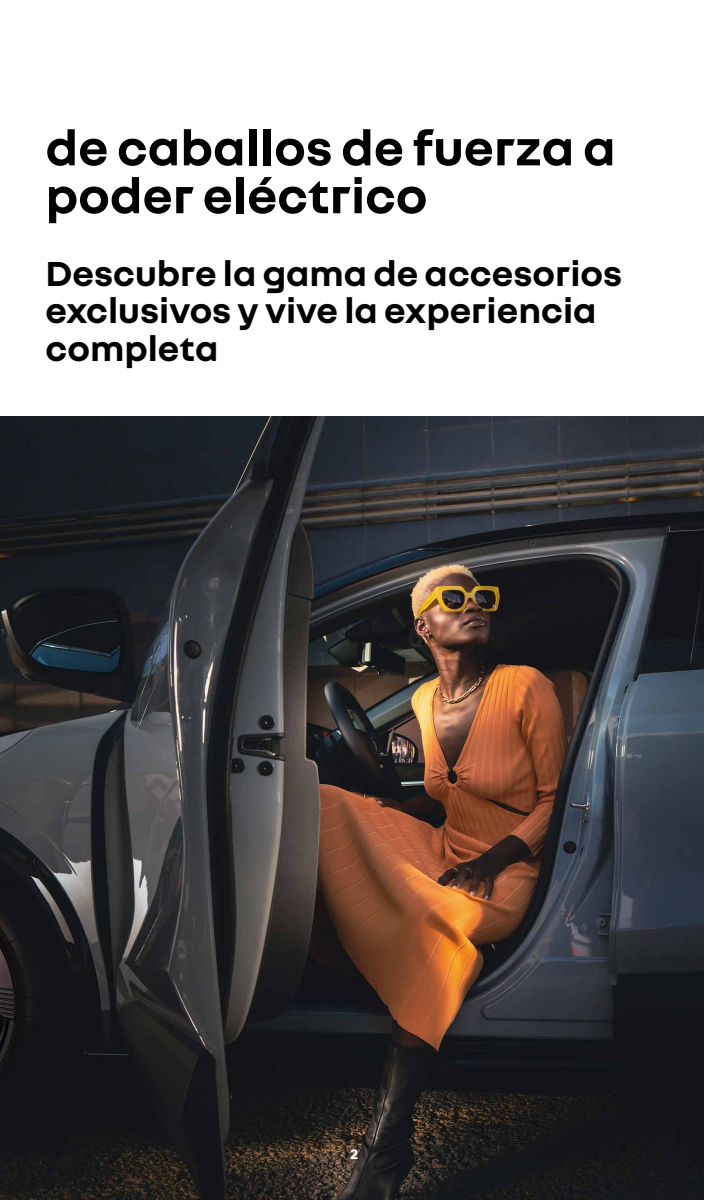
<style>
.page{position:relative;width:704px;height:1200px;background:#fff}
.page>*{position:absolute;margin:0;border:0;box-sizing:border-box;transform-origin:0 0}
.t1{font:700 52.44px/47.9px "Nouvel R";color:#000}
.t2{font:700 37.5px/37.5px "Nouvel R";color:#000}
.t3{font:700 15px "Nouvel R";color:#fff}
</style>
<div class="page">
<img style="left:0;top:416px;width:703px;height:784px">
<h1 class="t1" style="left:45px;top:121px;width:571px">de caballos de fuerza a poder eléctrico</h1>
<p class="t2" style="left:45px;top:252px;width:578px">Descubre la gama de accesorios exclusivos y vive la experiencia completa</p>
<p class="t3" style="left:350px;top:1144px;width:10px">2</p>
</div>
